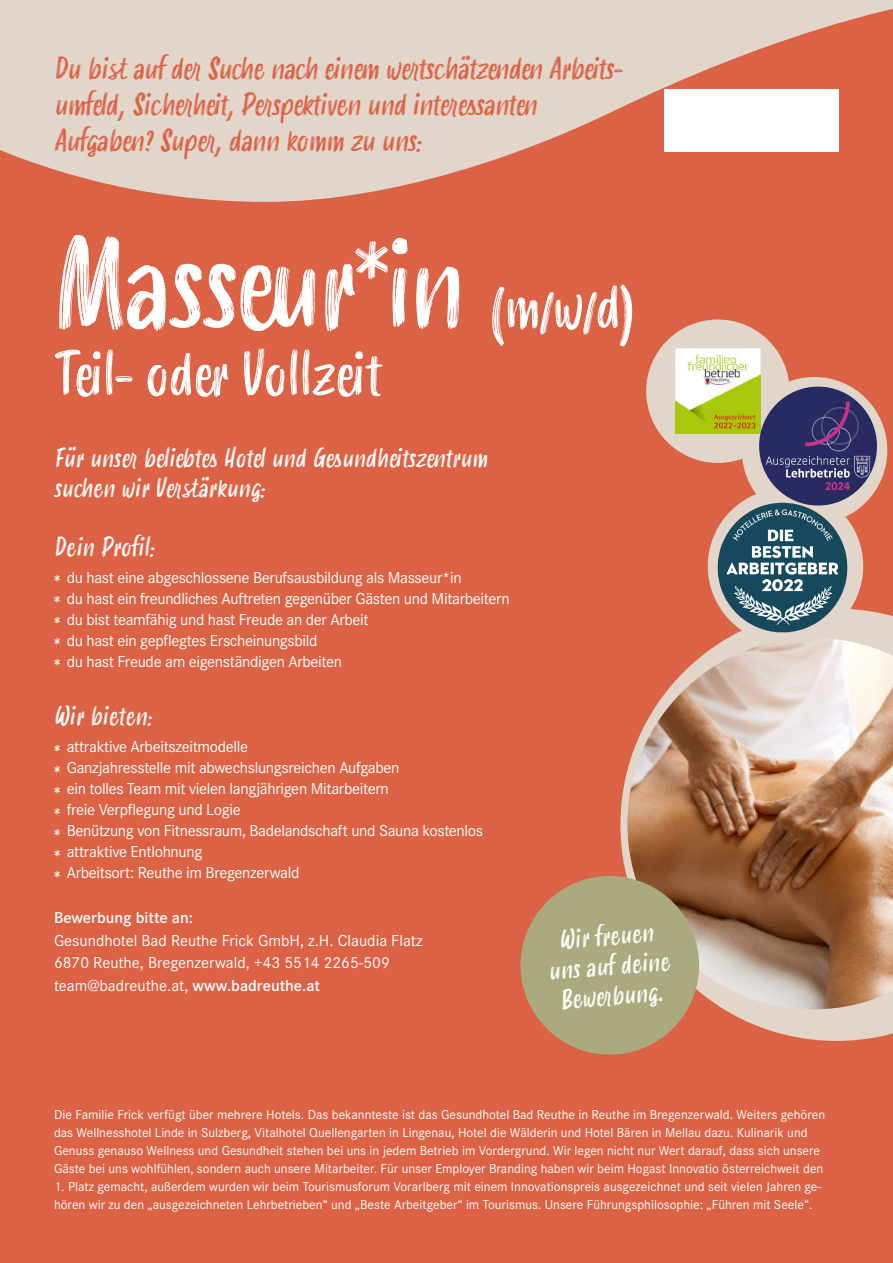
<style>
.page{position:relative;width:893px;height:1263px;background:#db6245}
.page>*{position:absolute;margin:0;border:0;box-sizing:border-box;transform-origin:0 0}
.t1{font:120px "Smoothy";letter-spacing:-.03em;color:#fff}
.t2{font:58.8px "Smoothy";letter-spacing:-.02em;color:#fff}
.t3{font:italic 29.55px/36.2px "Smoothy";letter-spacing:-.02em;color:#db6245}
.t4{font:italic 25.5px/30px "Smoothy";color:#fff}
.t5{font:16.5px "Corporate S";letter-spacing:-.02em;color:#fff}
.t6{font:16.5px "Corporate S Pro";color:#fff}
.t7{font:600 16.5px "Corporate S Pro";color:#fff}
.t8{font:13.5px/18px "Corporate S";color:#fff}
.s1{font-size:58.8px}
.s2{font-family:"Smoothy";font-size:21px}
.s3{font-weight:600}
</style>
<div class="page">
<svg style="left:620px;top:609px;width:273px;height:432px"></svg>
<svg style="left:0;top:0;width:893px;height:202px;fill:#e2d6cb"></svg>
<div style="left:708px;top:488px;width:155px;height:156px;background:#e2d6cb;border-radius:50%"></div>
<div style="left:742px;top:377px;width:145px;height:147px;background:#e2d6cb;border-radius:50%"></div>
<div style="left:646px;top:319px;width:144px;height:144px;background:#e2d6cb;border-radius:50%"></div>
<img style="left:718px;top:502px;width:130px;height:130px">
<img style="left:676px;top:348px;width:85px;height:85px">
<img style="left:759px;top:387px;width:118px;height:118px">
<div style="left:664px;top:90px;width:175px;height:61px;background:#fff"></div>
<img style="left:627px;top:638px;width:266px;height:371px">
<svg style="left:520px;top:872px;width:183px;height:183px"></svg>
<p class="t3" style="left:54px;top:52px;width:571px">Du bist auf der Suche nach einem wertschätzenden Arbeits&shy;umfeld, Sicherheit, Perspektiven und interessanten<br>Aufgaben? Super, dann komm zu uns:</p>
<p class="t1" style="left:54px;top:198px;width:584px">Masseur*in <span class="s1">(m/w/d)</span></p>
<p class="t2" style="left:54px;top:331px;width:329px">Teil- oder Vollzeit</p>
<p class="t4" style="left:54px;top:444px;width:435px">Für unser beliebtes Hotel und Gesundheitszentrum suchen wir Verstärkung:</p>
<p class="t4" style="left:54px;top:532px;width:102px">Dein Profil:</p>
<p class="t5" style="left:54px;top:566px;width:409px"><span class="s2">*</span> du hast eine abgeschlossene Berufsausbildung als Masseur*in</p>
<p class="t5" style="left:54px;top:587px;width:457px"><span class="s2">*</span> du hast ein freundliches Auftreten gegenüber Gästen und Mitarbeitern</p>
<p class="t5" style="left:54px;top:608px;width:316px"><span class="s2">*</span> du bist teamfähig und hast Freude an der Arbeit</p>
<p class="t5" style="left:54px;top:629px;width:265px"><span class="s2">*</span> du hast ein gepflegtes Erscheinungsbild</p>
<p class="t5" style="left:54px;top:650px;width:290px"><span class="s2">*</span> du hast Freude am eigenständigen Arbeiten</p>
<p class="t4" style="left:54px;top:702px;width:100px">Wir bieten:</p>
<p class="t5" style="left:54px;top:736px;width:196px"><span class="s2">*</span> attraktive Arbeitszeitmodelle</p>
<p class="t5" style="left:54px;top:757px;width:347px"><span class="s2">*</span> Ganzjahresstelle mit abwechslungsreichen Aufgaben</p>
<p class="t5" style="left:54px;top:778px;width:336px"><span class="s2">*</span> ein tolles Team mit vielen langjährigen Mitarbeitern</p>
<p class="t5" style="left:54px;top:799px;width:188px"><span class="s2">*</span> freie Verpflegung und Logie</p>
<p class="t5" style="left:54px;top:820px;width:431px"><span class="s2">*</span> Benützung von Fitnessraum, Badelandschaft und Sauna kostenlos</p>
<p class="t5" style="left:54px;top:841px;width:150px"><span class="s2">*</span> attraktive Entlohnung</p>
<p class="t5" style="left:54px;top:862px;width:247px"><span class="s2">*</span> Arbeitsort: Reuthe im Bregenzerwald</p>
<p class="t7" style="left:54px;top:905px;width:140px">Bewerbung bitte an:</p>
<p class="t6" style="left:54px;top:928px;width:370px">Gesundhotel Bad Reuthe Frick GmbH, z.H. Claudia Flatz</p>
<p class="t6" style="left:54px;top:951px;width:337px">6870 Reuthe, Bregenzerwald, +43 5514 2265-509</p>
<p class="t6" style="left:54px;top:973px;width:268px">team@badreuthe.at, <span class="s3">www.badreuthe.at</span></p>
<p class="t4" style="left:545px;top:927px;width:123px;text-align:center;rotate:-5deg">Wir freuen uns auf deine<br>Bewer bung.</p>
<p class="t8" style="left:54px;top:1105px;width:773px">Die Familie Frick verfügt über mehrere Hotels. Das bekannteste ist das Gesundhotel Bad Reuthe in Reuthe im Bregenzerwald. Weiters gehören das Wellnesshotel Linde in Sulzberg, Vitalhotel Quellengarten in Lingenau, Hotel die Wälderin und Hotel Bären in Mellau dazu. Kulinarik und Genuss genauso Wellness und Gesundheit stehen bei uns in jedem Betrieb im Vordergrund. Wir legen nicht nur Wert darauf, dass sich unsere Gäste bei uns wohlfühlen, sondern auch unsere Mitarbeiter. Für unser Employer Branding haben wir beim Hogast Innovatio österreichweit den</p>
<p class="t8" style="left:54px;top:1177px;width:769px">1. Platz gemacht, außerdem wurden wir beim Tourismusforum Vorarlberg mit einem Innovationspreis ausgezeichnet und seit vielen Jahren ge&shy;hören wir zu den „ausgezeichneten Lehrbetrieben“ und „Beste Arbeitgeber“ im Tourismus. Unsere Führungsphilosophie: „Führen mit Seele“.</p>
</div>
